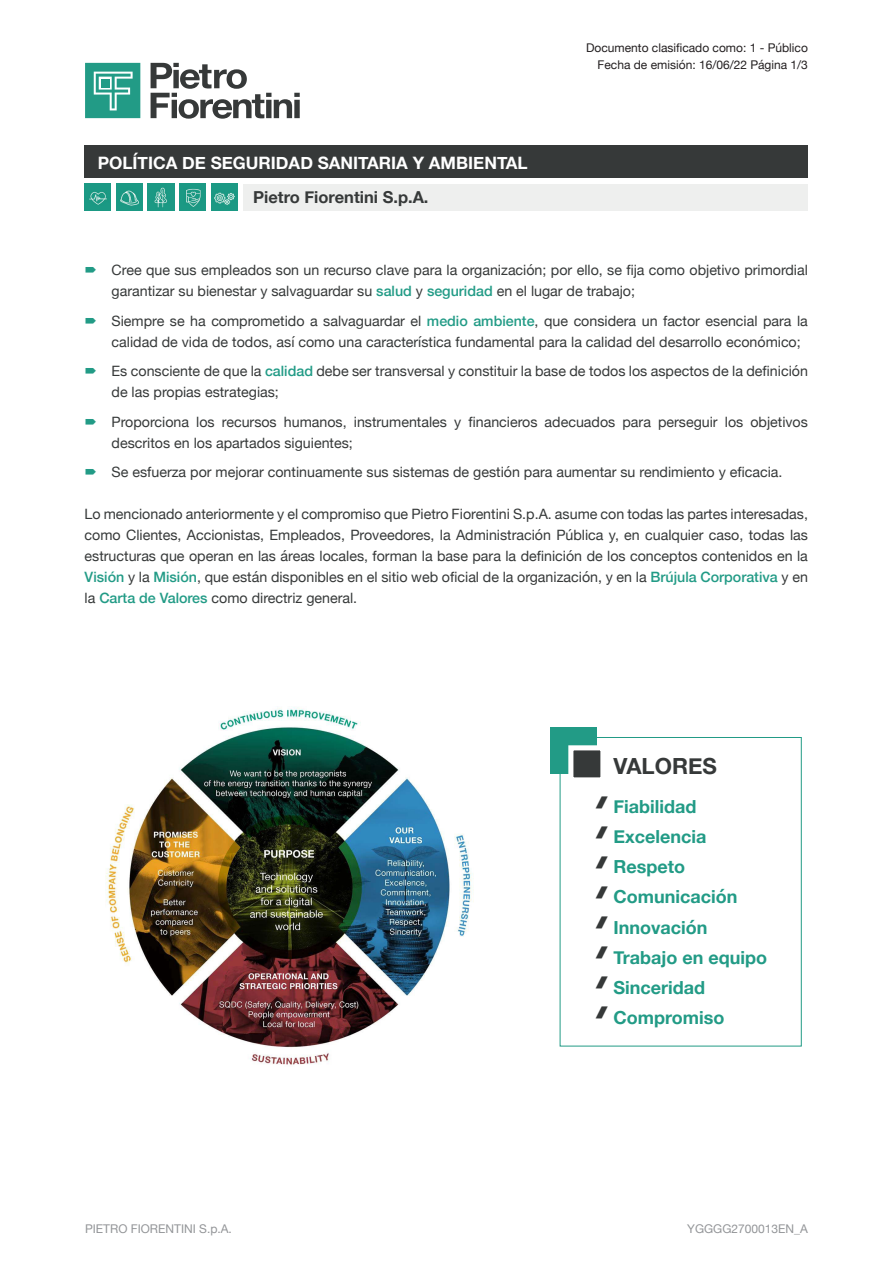
<style>
.page{position:relative;width:893px;height:1263px;background:#fff}
.page>*{position:absolute;margin:0;border:0;box-sizing:border-box;transform-origin:0 0}
.t1{font:700 22.2px "Helvetica Neue";color:#363939}
.t2{font:700 18px "Helvetica Neue";color:#229b86}
.t3{font:700 17.1px "Helvetica Neue";color:#fff}
.t4{font:700 16.5px "Helvetica Neue";color:#363939}
.t5{font:14.25px/21px "Helvetica Neue";color:#363939}
.t6{font:12px "Helvetica Neue";color:#231f20}
.t7{font:12px "Helvetica Neue";color:#939598}
.s1{font-weight:500;color:#229b86}
</style>
<div class="page">
<svg style="left:151px;top:63px;width:149px;height:56px"></svg>
<svg style="left:85px;top:63px;width:55px;height:55px;background:#43a998"></svg>
<div style="left:101px;top:79px;width:9px;height:9px;background:#229b86"></div>
<div style="left:551px;top:727px;width:46px;height:46px;background:#229b86"></div>
<div style="left:568px;top:745px;width:37px;height:37px;background:#363939;border:5px solid #fff"></div>
<img style="left:106px;top:707px;width:367px;height:358px">
<div style="left:560px;top:737px;width:242px;height:309px;border:1px solid #229b86"></div>
<div style="left:243px;top:184px;width:565px;height:26px;background:#eeefee"></div>
<img style="left:116px;top:184px;width:26px;height:26px">
<img style="left:85px;top:184px;width:26px;height:26px">
<img style="left:180px;top:184px;width:26px;height:26px">
<img style="left:148px;top:184px;width:26px;height:26px">
<img style="left:211px;top:184px;width:27px;height:26px">
<div style="left:85px;top:145px;width:723px;height:33px;background:#363939"></div>
<p class="t6" style="left:586px;top:39px;width:223px">Documento clasificado como: 1 - Público</p>
<p class="t3" style="left:98px;top:149px;width:432px">POLÍTICA DE SEGURIDAD SANITARIA Y AMBIENTAL</p>
<p class="t4" style="left:253px;top:184px;width:177px">Pietro Fiorentini S.p.A.</p>
<p class="t6" style="left:598px;top:56px;width:212px">Fecha de emisión: 16/06/22 Página 1/3</p>
<p class="t5" style="left:112px;top:260px;width:698px">Cree que sus empleados son un recurso clave para la organización; por ello, se fija como objetivo primordial garantizar su bienestar y salvaguardar su <span class="s1">salud</span> y <span class="s1">seguridad</span> en el lugar de trabajo;</p>
<p class="t5" style="left:112px;top:311px;width:698px">Siempre se ha comprometido a salvaguardar el <span class="s1">medio ambiente</span>, que considera un factor esencial para la calidad de vida de todos, así como una característica fundamental para la calidad del desarrollo económico;</p>
<p class="t5" style="left:112px;top:361px;width:698px">Es consciente de que la <span class="s1">calidad</span> debe ser transversal y constituir la base de todos los aspectos de la definición de las propias estrategias;</p>
<p class="t5" style="left:112px;top:412px;width:698px">Proporciona los recursos humanos, instrumentales y financieros adecuados para perseguir los objetivos descritos en los apartados siguientes;</p>
<p class="t5" style="left:112px;top:462px;width:672px">Se esfuerza por mejorar continuamente sus sistemas de gestión para aumentar su rendimiento y eficacia.</p>
<p class="t5" style="left:85px;top:505px;width:725px;text-align:justify">Lo mencionado anteriormente y el compromiso que Pietro Fiorentini S.p.A. asume con todas las partes interesadas, como Clientes, Accionistas, Empleados, Proveedores, la Administración Pública y, en cualquier caso, todas las estructuras que operan en las áreas locales, forman la base para la definición de los conceptos contenidos en la <span class="s1">Visión</span> y la <span class="s1">Misión</span>, que están disponibles en el sitio web oficial de la organización, y en la <span class="s1">Brújula Corporativa</span> y en la <span class="s1">Carta de Valores</span> como directriz general.</p>
<p class="t1" style="left:613px;top:749px;width:105px">VALORES</p>
<p class="t2" style="left:613px;top:793px;width:84px">Fiabilidad</p>
<p class="t2" style="left:613px;top:823px;width:94px">Excelencia</p>
<p class="t2" style="left:613px;top:853px;width:73px">Respeto</p>
<p class="t2" style="left:613px;top:883px;width:125px">Comunicación</p>
<p class="t2" style="left:613px;top:913px;width:95px">Innovación</p>
<p class="t2" style="left:613px;top:943px;width:155px">Trabajo en equipo</p>
<p class="t2" style="left:613px;top:973px;width:93px">Sinceridad</p>
<p class="t2" style="left:613px;top:1003px;width:112px">Compromiso</p>
<p class="t7" style="left:85px;top:1220px;width:148px">PIETRO FIORENTINI S.p.A.</p>
<p class="t7" style="left:687px;top:1220px;width:122px">YGGGG2700013EN_A</p>
</div>
